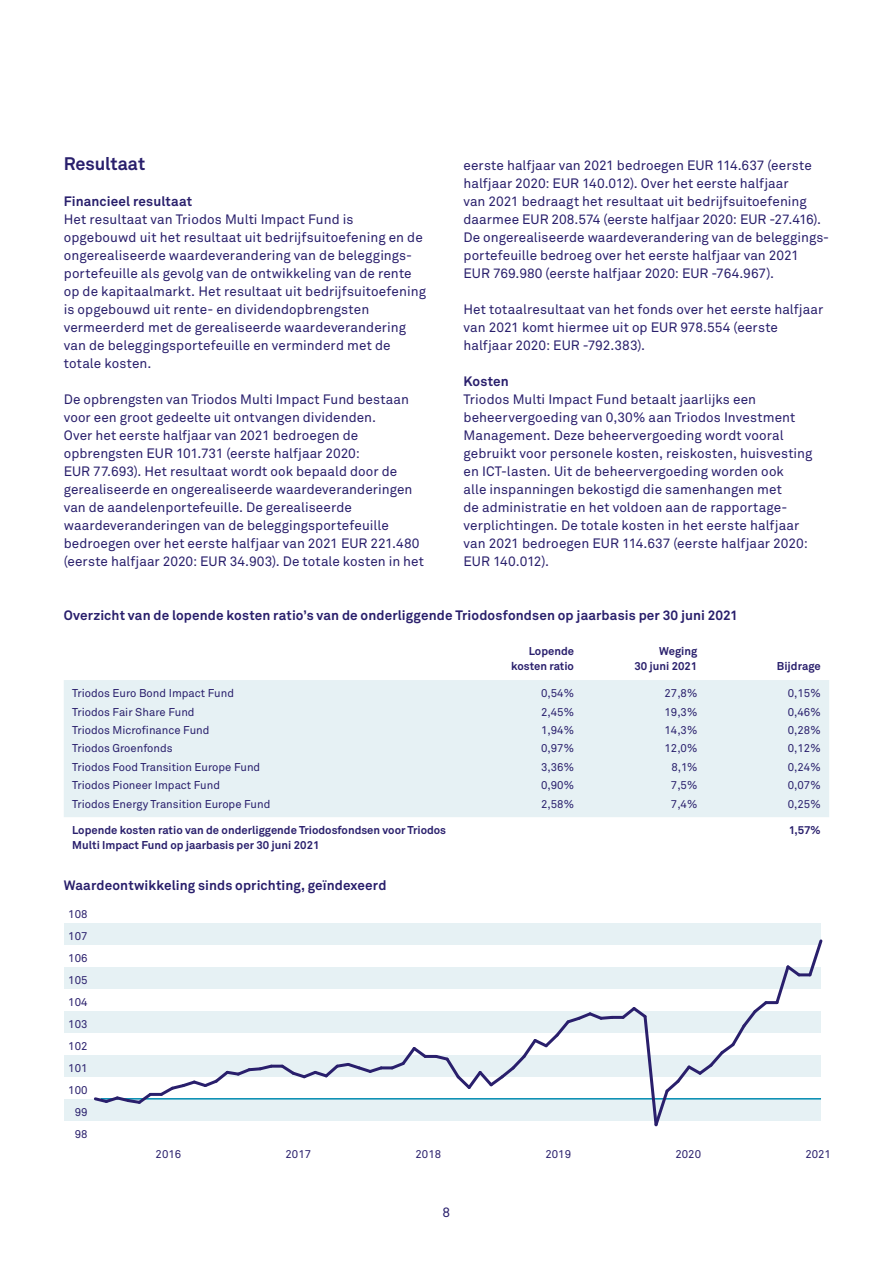
<style>
.page{position:relative;width:893px;height:1263px;background:#fff}
.page>*{position:absolute;margin:0;border:0;box-sizing:border-box;transform-origin:0 0}
.t1{font:700 18px "Akkurat Pro";letter-spacing:-.005em;color:#291f6c}
.t2{font:13.5px/18px "Akkurat Pro";letter-spacing:.005em;color:#291f6c}
.t3{font:700 13.5px "Akkurat Pro";letter-spacing:.01em;color:#291f6c}
.t4{font:11.25px "Akkurat Pro";color:#291f6c}
.t5{font:700 11.25px/15px "Akkurat Pro";color:#291f6c;text-align:right}
</style>
<div class="page">
<div style="left:64px;top:1099px;width:757px;height:22px;background:#e6f1f4"></div>
<div style="left:64px;top:1055px;width:757px;height:22px;background:#e6f1f4"></div>
<div style="left:64px;top:1011px;width:757px;height:22px;background:#e6f1f4"></div>
<div style="left:64px;top:967px;width:757px;height:22px;background:#e6f1f4"></div>
<div style="left:64px;top:923px;width:757px;height:22px;background:#e6f1f4"></div>
<svg style="left:94px;top:939px;width:729px;height:188px"></svg>
<div style="left:64px;top:680px;width:765px;height:137px;background:#e6f1f4"></div>
<h1 class="t1" style="left:64px;top:153px;width:83px">Resultaat</h1>
<p class="t3" style="left:64px;top:193px;width:130px">Financieel resultaat</p>
<p class="t2" style="left:64px;top:210px;width:364px">Het resultaat van Triodos Multi Impact Fund is opgebouwd uit het resultaat uit bedrijfsuitoefening en de ongerealiseerde waardeverandering van de beleggings&shy;portefeuille als gevolg van de ontwikkeling van de rente op de kapitaalmarkt. Het resultaat uit bedrijfsuitoefening is opgebouwd uit rente- en dividendopbrengsten vermeerderd met de gerealiseerde waardeverandering van de beleggingsportefeuille en verminderd met de totale kosten.</p>
<p class="t2" style="left:64px;top:390px;width:362px">De opbrengsten van Triodos Multi Impact Fund bestaan voor een groot gedeelte uit ontvangen dividenden.<br>Over het eerste halfjaar van 2021 bedroegen de opbrengsten EUR 101.731 (eerste halfjaar 2020:<br>EUR 77.693). Het resultaat wordt ook bepaald door de gerealiseerde en ongerealiseerde waardeveranderingen van de aandelenportefeuille. De gerealiseerde waardeveranderingen van de beleggingsportefeuille bedroegen over het eerste halfjaar van 2021 EUR 221.480 (eerste halfjaar 2020: EUR 34.903). De totale kosten in het</p>
<p class="t2" style="left:463px;top:156px;width:367px">eerste halfjaar van 2021 bedroegen EUR 114.637 (eerste halfjaar 2020: EUR 140.012). Over het eerste halfjaar<br>van 2021 bedraagt het resultaat uit bedrijfsuitoefening daarmee EUR 208.574 (eerste halfjaar 2020: EUR -27.416).<br>De ongerealiseerde waardeverandering van de beleggings&shy;portefeuille bedroeg over het eerste halfjaar van 2021<br>EUR 769.980 (eerste halfjaar 2020: EUR -764.967).</p>
<p class="t2" style="left:463px;top:300px;width:361px">Het totaalresultaat van het fonds over het eerste halfjaar van 2021 komt hiermee uit op EUR 978.554 (eerste halfjaar 2020: EUR -792.383).</p>
<p class="t3" style="left:463px;top:373px;width:47px">Kosten</p>
<p class="t2" style="left:463px;top:390px;width:351px">Triodos Multi Impact Fund betaalt jaarlijks een beheervergoeding van 0,30% aan Triodos Investment Management. Deze beheervergoeding wordt vooral gebruikt voor personele kosten, reiskosten, huisvesting en ICT-lasten. Uit de beheervergoeding worden ook<br>alle inspanningen bekostigd die samenhangen met<br>de administratie en het voldoen aan de rapportage&shy;verplichtingen. De totale kosten in het eerste halfjaar van 2021 bedroegen EUR 114.637 (eerste halfjaar 2020:<br>EUR 140.012).</p>
<p class="t3" style="left:64px;top:607px;width:676px">Overzicht van de lopende kosten ratio’s van de onderliggende Triodosfondsen op jaarbasis per 30 juni 2021</p>
<p class="t5" style="left:511px;top:644px;width:64px">Lopende kosten ratio</p>
<p class="t5" style="left:634px;top:644px;width:65px">Weging<br>30 juni 2021</p>
<p class="t5" style="left:777px;top:659px;width:45px">Bijdrage</p>
<p class="t4" style="left:72px;top:687px;width:163px">Triodos Euro Bond Impact Fund</p>
<p class="t4" style="left:541px;top:687px;width:34px">0,54%</p>
<p class="t4" style="left:664px;top:687px;width:34px">27,8%</p>
<p class="t4" style="left:788px;top:687px;width:34px">0,15%</p>
<p class="t4" style="left:72px;top:705px;width:124px">Triodos Fair Share Fund</p>
<p class="t4" style="left:541px;top:705px;width:34px">2,45%</p>
<p class="t4" style="left:664px;top:705px;width:34px">19,3%</p>
<p class="t4" style="left:788px;top:705px;width:34px">0,46%</p>
<p class="t4" style="left:72px;top:724px;width:139px">Triodos Microfinance Fund</p>
<p class="t4" style="left:541px;top:724px;width:34px">1,94%</p>
<p class="t4" style="left:664px;top:724px;width:34px">14,3%</p>
<p class="t4" style="left:788px;top:724px;width:34px">0,28%</p>
<p class="t4" style="left:72px;top:742px;width:102px">Triodos Groenfonds</p>
<p class="t4" style="left:541px;top:742px;width:34px">0,97%</p>
<p class="t4" style="left:664px;top:742px;width:34px">12,0%</p>
<p class="t4" style="left:788px;top:742px;width:34px">0,12%</p>
<p class="t4" style="left:72px;top:760px;width:190px">Triodos Food Transition Europe Fund</p>
<p class="t4" style="left:541px;top:760px;width:34px">3,36%</p>
<p class="t4" style="left:671px;top:760px;width:27px">8,1%</p>
<p class="t4" style="left:788px;top:760px;width:34px">0,24%</p>
<p class="t4" style="left:72px;top:779px;width:149px">Triodos Pioneer Impact Fund</p>
<p class="t4" style="left:541px;top:779px;width:34px">0,90%</p>
<p class="t4" style="left:671px;top:779px;width:28px">7,5%</p>
<p class="t4" style="left:788px;top:779px;width:34px">0,07%</p>
<p class="t4" style="left:72px;top:797px;width:200px">Triodos Energy Transition Europe Fund</p>
<p class="t4" style="left:541px;top:797px;width:34px">2,58%</p>
<p class="t4" style="left:671px;top:797px;width:28px">7,4%</p>
<p class="t4" style="left:788px;top:797px;width:34px">0,25%</p>
<p class="t5" style="left:72px;top:823px;width:375px;text-align:left">Lopende kosten ratio van de onderliggende Triodosfondsen voor Triodos<br>Multi Impact Fund op jaarbasis per 30 juni 2021</p>
<p class="t5" style="left:789px;top:823px;width:33px">1,57%</p>
<p class="t3" style="left:64px;top:877px;width:324px">Waardeontwikkeling sinds oprichting, geïndexeerd</p>
<p class="t4" style="left:68px;top:908px;width:21px">108</p>
<p class="t4" style="left:68px;top:930px;width:21px">107</p>
<p class="t4" style="left:68px;top:952px;width:21px">106</p>
<p class="t4" style="left:68px;top:974px;width:21px">105</p>
<p class="t4" style="left:68px;top:996px;width:21px">104</p>
<p class="t4" style="left:68px;top:1018px;width:21px">103</p>
<p class="t4" style="left:68px;top:1040px;width:21px">102</p>
<p class="t4" style="left:68px;top:1062px;width:21px">101</p>
<p class="t4" style="left:68px;top:1084px;width:21px">100</p>
<p class="t4" style="left:75px;top:1106px;width:14px">99</p>
<p class="t4" style="left:75px;top:1128px;width:14px">98</p>
<p class="t4" style="left:156px;top:1147px;width:27px">2016</p>
<p class="t4" style="left:286px;top:1147px;width:27px">2017</p>
<p class="t4" style="left:415px;top:1147px;width:27px">2018</p>
<p class="t4" style="left:545px;top:1147px;width:27px">2019</p>
<p class="t4" style="left:675px;top:1147px;width:27px">2020</p>
<p class="t4" style="left:805px;top:1147px;width:27px">2021</p>
<p class="t2" style="left:443px;top:1203px;width:9px">8</p>
</div>
